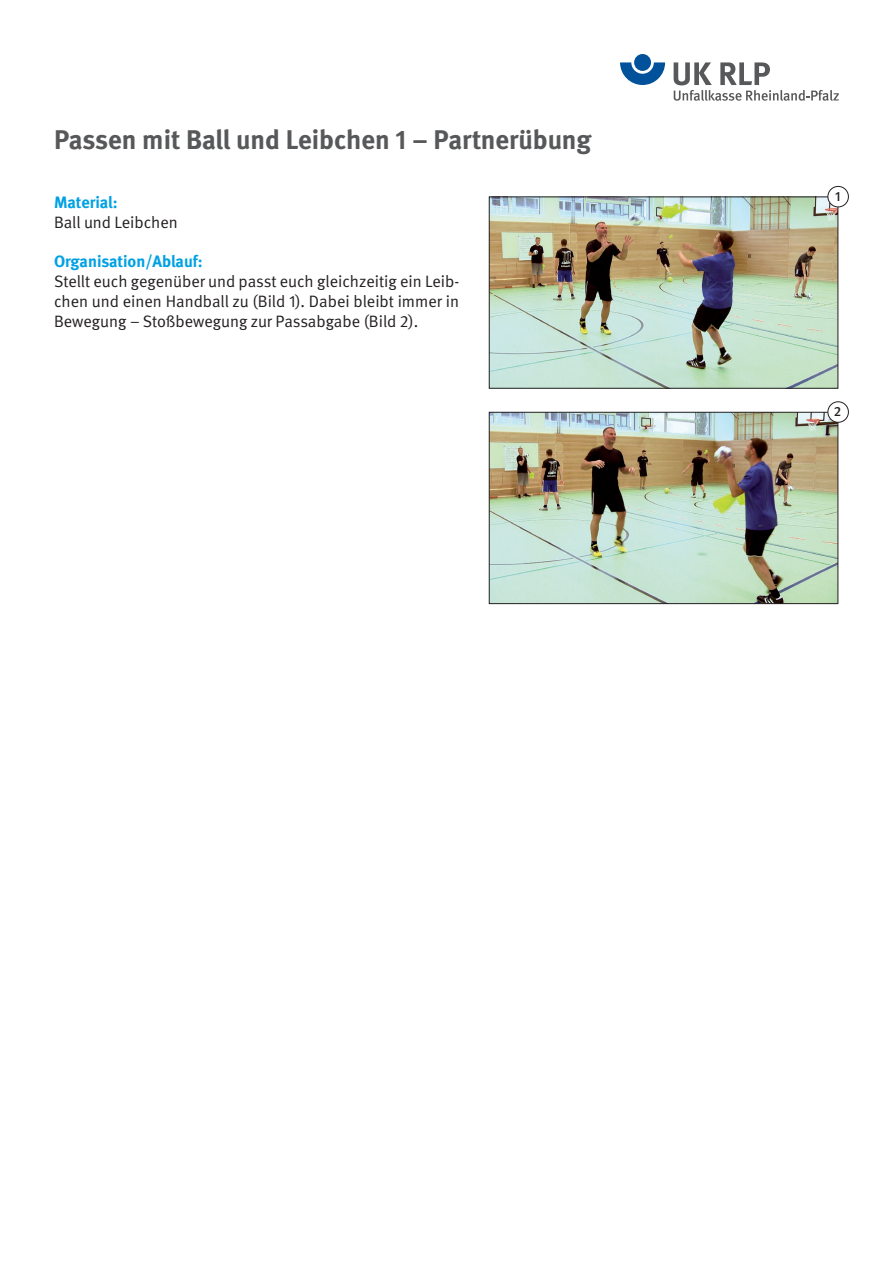
<style>
.page{position:relative;width:893px;height:1263px;background:#fff}
.page>*{position:absolute;margin:0;border:0;box-sizing:border-box;transform-origin:0 0}
.t1{font:700 27px "DGUV Meta";color:#57585a}
.t2{font:16.5px/19.8px "DGUV Meta";color:#231f20;text-align:justify}
.t3{font:700 16.5px "DGUV Meta";color:#00a1e3}
.t4{font:500 13.5px "DGUV Meta";color:#231f20}
</style>
<div class="page">
<svg style="left:620px;top:62px;width:45px;height:23px"></svg>
<div style="left:634px;top:54px;width:17px;height:17px;background:#01519b;border-radius:50%"></div>
<svg style="left:674px;top:62px;width:165px;height:39px"></svg>
<img style="left:491px;top:199px;width:345px;height:187px">
<img style="left:491px;top:414px;width:345px;height:188px">
<div style="left:489px;top:412px;width:349px;height:192px;border:1px solid #231f20"></div>
<div style="left:828px;top:186px;width:20px;height:21px;background:#fff;border-radius:50%"></div>
<div style="left:827px;top:186px;width:22px;height:21px;border:1px solid #231f20;border-radius:50%"></div>
<div style="left:828px;top:402px;width:20px;height:20px;background:#fff;border-radius:50%"></div>
<div style="left:827px;top:401px;width:22px;height:22px;border:1px solid #231f20;border-radius:50%"></div>
<h1 class="t1" style="left:54px;top:123px;width:539px">Passen mit Ball und Leibchen 1 – Partnerübung</h1>
<p class="t3" style="left:54px;top:192px;width:65px">Material:</p>
<p class="t2" style="left:54px;top:213px;width:125px">Ball und Leibchen</p>
<p class="t3" style="left:54px;top:252px;width:150px">Organisation/Ablauf:</p>
<p class="t2" style="left:54px;top:272px;width:407px">Stellt euch gegenüber und passt euch gleichzeitig ein Leib&shy;chen und einen Handball zu (Bild 1). Dabei bleibt immer in Bewegung – Stoßbewegung zur Passabgabe (Bild 2).</p>
<p class="t4" style="left:835px;top:188px;width:7px">1</p>
<p class="t4" style="left:834px;top:404px;width:9px">2</p>
</div>
